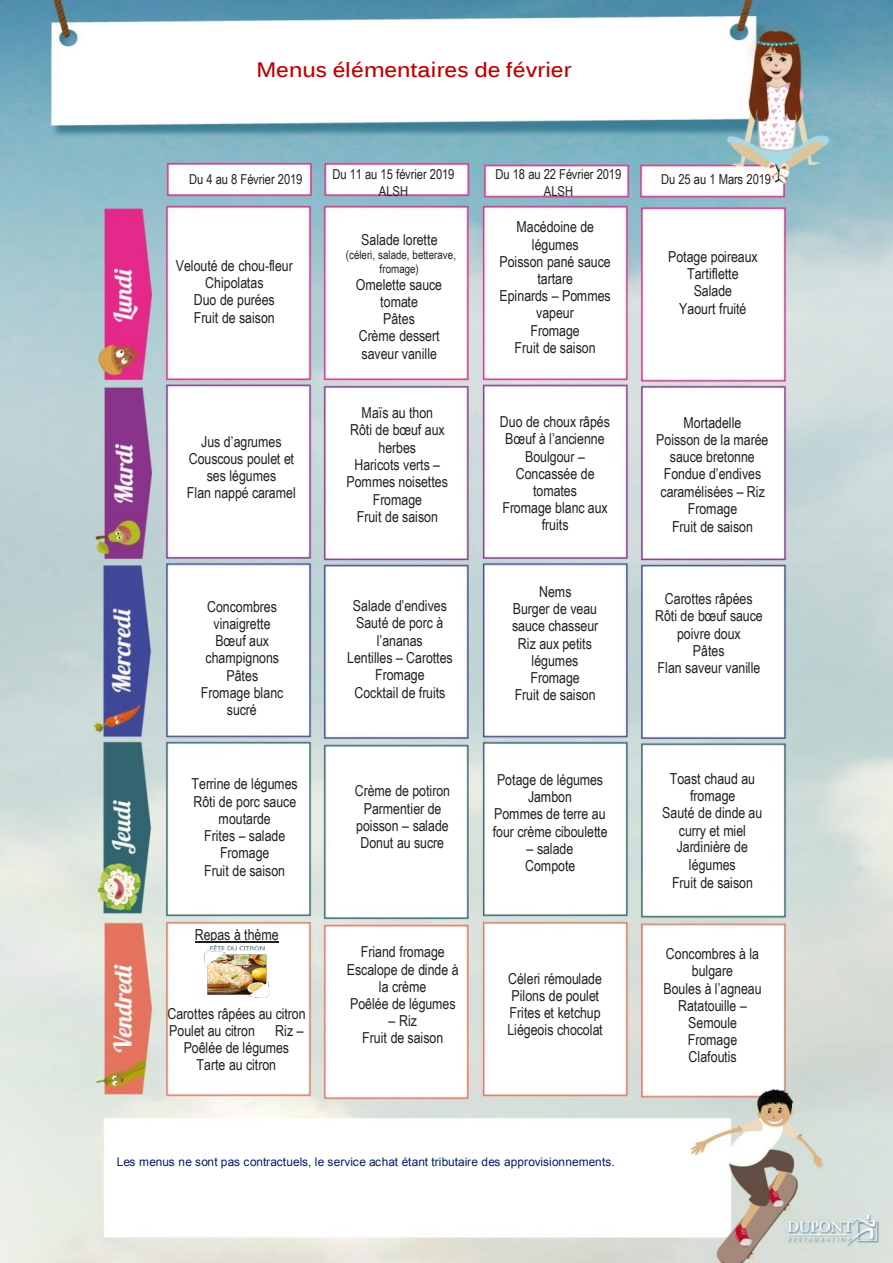
<style>
.page{position:relative;width:893px;height:1263px;background:#fff}
.page>*{position:absolute;margin:0;border:0;box-sizing:border-box;transform-origin:0 0}
.t1{font:700 20.85px "Kalinga";letter-spacing:.005em;color:#c00000}
.t2{font:15.15px/17.2px "Arial Narrow";letter-spacing:-.005em;color:#231f20;text-align:center}
.t3{font:13.65px/17px "Arial Narrow";letter-spacing:-.01em;color:#231f20;text-align:center}
.t4{font:11.85px "Arial";letter-spacing:-.005em;color:#002060}
.t5{font:11.85px/14.1px "Arial Narrow";color:#231f20;text-align:center}
</style>
<div class="page">
<img style="left:0;top:0;width:893px;height:1263px">
<hr style="left:195px;top:942px;width:83px;height:1px;background:#231f20">
<img style="left:201px;top:944px;width:71px;height:61px">
<p class="t1" style="left:256px;top:56px;width:317px">Menus élémentaires de février</p>
<p class="t3" style="left:189px;top:170px;width:115px">Du 4 au 8 Février 2019</p>
<p class="t3" style="left:332px;top:166px;width:124px">Du 11 au 15 février 2019<br>ALSH</p>
<p class="t3" style="left:496px;top:166px;width:127px">Du 18 au 22 Février 2019<br>ALSH</p>
<p class="t3" style="left:661px;top:170px;width:111px">Du 25 au 1 Mars 2019</p>
<p class="t2" style="left:176px;top:256px;width:119px">Velouté de chou-fleur<br>Chipolatas<br>Duo de purées<br>Fruit de saison</p>
<p class="t2" style="left:187px;top:432px;width:110px">Jus d’agrumes<br>Couscous poulet et ses légumes<br>Flan nappé caramel</p>
<p class="t2" style="left:361px;top:230px;width:78px">Salade lorette</p>
<p class="t5" style="left:346px;top:247px;width:112px">(céleri, salade, betterave, fromage)</p>
<p class="t2" style="left:356px;top:275px;width:88px">Omelette sauce tomate<br>Pâtes<br>Crème dessert saveur vanille</p>
<p class="t2" style="left:346px;top:404px;width:103px">Maïs au thon<br>Rôti de bœuf aux herbes<br>Haricots verts –<br>Pommes noisettes<br>Fromage<br>Fruit de saison</p>
<p class="t2" style="left:201px;top:597px;width:84px">Concombres vinaigrette<br>Bœuf aux champignons<br>Pâtes<br>Fromage blanc sucré</p>
<p class="t2" style="left:347px;top:596px;width:107px">Salade d’endives<br>Sauté de porc à l’ananas<br>Lentilles – Carottes<br>Fromage<br>Cocktail de fruits</p>
<p class="t2" style="left:499px;top:218px;width:113px">Macédoine de légumes<br>Poisson pané sauce tartare<br>Epinards – Pommes vapeur<br>Fromage<br>Fruit de saison</p>
<p class="t2" style="left:500px;top:413px;width:112px">Duo de choux râpés<br>Bœuf à l’ancienne<br>Boulgour –<br>Concassée de tomates<br>Fromage blanc aux fruits</p>
<p class="t2" style="left:512px;top:582px;width:88px">Nems<br>Burger de veau sauce chasseur<br>Riz aux petits légumes<br>Fromage<br>Fruit de saison</p>
<p class="t2" style="left:192px;top:775px;width:108px">Terrine de légumes<br>Rôti de porc sauce moutarde<br>Frites – salade<br>Fromage<br>Fruit de saison</p>
<p class="t2" style="left:355px;top:782px;width:97px">Crème de potiron<br>Parmentier de poisson – salade<br>Donut au sucre</p>
<p class="t2" style="left:493px;top:770px;width:117px">Potage de légumes<br>Jambon<br>Pommes de terre au four crème ciboulette</p>
<p class="t2" style="left:525px;top:839px;width:52px;text-align:left">– salade<br>Compote</p>
<p class="t2" style="left:195px;top:926px;width:85px">Repas à thème</p>
<p class="t2" style="left:167px;top:1004px;width:140px;text-align:left">Carottes râpées au citron<br>Poulet au citron</p>
<p class="t2" style="left:275px;top:1021px;width:30px">Riz –</p>
<p class="t2" style="left:184px;top:1038px;width:107px">Poêlée de légumes</p>
<p class="t2" style="left:197px;top:1056px;width:81px">Tarte au citron</p>
<p class="t2" style="left:347px;top:943px;width:113px">Friand fromage<br>Escalope de dinde à la crème<br>Poêlée de légumes</p>
<p class="t2" style="left:362px;top:1011px;width:82px">– Riz<br>Fruit de saison</p>
<p class="t2" style="left:507px;top:969px;width:97px;text-align:left">Céleri rémoulade<br>Pilons de poulet<br>Frites et ketchup<br>Liégeois chocolat</p>
<p class="t4" style="left:117px;top:1154px;width:500px">Les menus ne sont pas contractuels, le service achat étant tributaire des approvisionnements.</p>
<p class="t2" style="left:668px;top:248px;width:91px">Potage poireaux<br>Tartiflette<br>Salade<br>Yaourt fruité</p>
<p class="t2" style="left:656px;top:413px;width:114px">Mortadelle<br>Poisson de la marée sauce bretonne<br>Fondue d’endives caramélisées – Riz<br>Fromage<br>Fruit de saison</p>
<p class="t2" style="left:655px;top:589px;width:109px">Carottes râpées<br>Rôti de bœuf sauce poivre doux<br>Pâtes<br>Flan saveur vanille</p>
<p class="t2" style="left:662px;top:769px;width:102px">Toast chaud au fromage<br>Sauté de dinde au curry et miel<br>Jardinière de légumes<br>Fruit de saison</p>
<p class="t2" style="left:663px;top:944px;width:100px">Concombres à la bulgare<br>Boules à l’agneau<br>Ratatouille –<br>Semoule<br>Fromage<br>Clafoutis</p>
</div>
